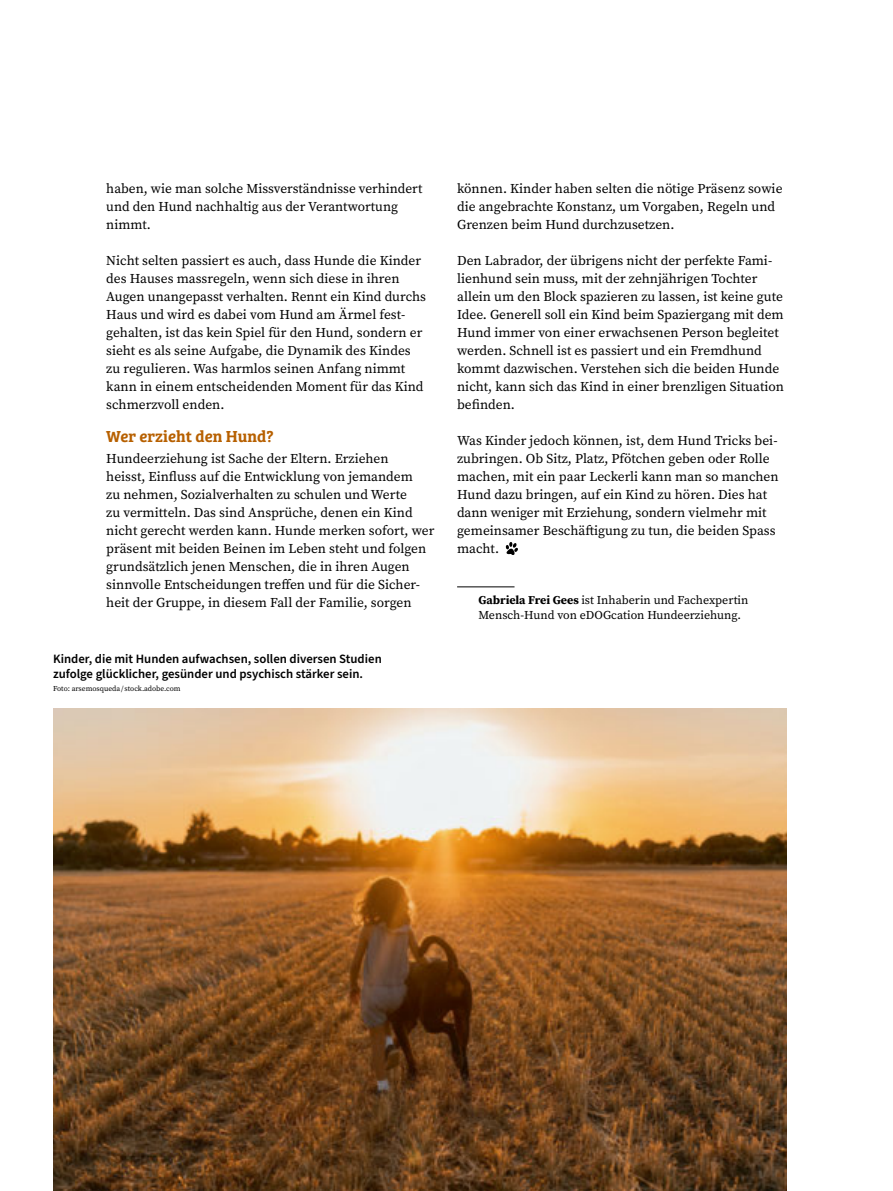
<style>
.page{position:relative;width:893px;height:1191px;background:#fff}
.page>*{position:absolute;margin:0;border:0;box-sizing:border-box;transform-origin:0 0}
.t1{font:16.5px "Bree Serif Sb";color:#b76000}
.t2{font:13.5px/18px "Source Serif Pro";color:#000}
.t3{font:600 12.75px/15.3px "Source Sans Pro";color:#000}
.t4{font:12px/15px "Source Serif Pro";color:#000}
.t5{font:7.5px "Source Serif Pro";color:#000}
.s1{font-weight:700}
</style>
<div class="page">
<img style="left:53px;top:708px;width:734px;height:483px">
<hr style="left:457px;top:586px;width:57px;height:1px;background:#000">
<svg style="left:506px;top:542px;width:12px;height:13px"></svg>
<p class="t2" style="left:106px;top:180px;width:318px">haben, wie man solche Missverständnisse verhindert und den Hund nachhaltig aus der Verantwortung nimmt.</p>
<p class="t2" style="left:106px;top:252px;width:321px">Nicht selten passiert es auch, dass Hunde die Kinder des Hauses massregeln, wenn sich diese in ihren Augen unangepasst verhalten. Rennt ein Kind durchs Haus und wird es dabei vom Hund am Ärmel fest&shy;gehalten, ist das kein Spiel für den Hund, sondern er sieht es als seine Aufgabe, die Dynamik des Kindes zu regulieren. Was harmlos seinen Anfang nimmt kann in einem entscheidenden Moment für das Kind schmerzvoll enden.</p>
<p class="t1" style="left:106px;top:424px;width:169px">Wer erzieht den Hund?</p>
<p class="t2" style="left:106px;top:450px;width:330px">Hundeerziehung ist Sache der Eltern. Erziehen<br>heisst, Einfluss auf die Entwicklung von jemandem<br>zu nehmen, Sozialverhalten zu schulen und Werte<br>zu vermitteln. Das sind Ansprüche, denen ein Kind nicht gerecht werden kann. Hunde merken sofort, wer präsent mit beiden Beinen im Leben steht und folgen grundsätzlich jenen Menschen, die in ihren Augen sinnvolle Entscheidungen treffen und für die Sicher&shy;heit der Gruppe, in diesem Fall der Familie, sorgen</p>
<p class="t3" style="left:53px;top:651px;width:330px">Kinder, die mit Hunden aufwachsen, sollen diversen Studien zufolge glücklicher, gesünder und psychisch stärker sein.</p>
<p class="t5" style="left:53px;top:683px;width:129px">Foto: arsemosqueda / stock.adobe.com</p>
<p class="t2" style="left:457px;top:180px;width:327px">können. Kinder haben selten die nötige Präsenz sowie die angebrachte Konstanz, um Vorgaben, Regeln und<br>Grenzen beim Hund durchzusetzen.</p>
<p class="t2" style="left:457px;top:252px;width:328px">Den Labrador, der übrigens nicht der perfekte Fami&shy;lienhund sein muss, mit der zehnjährigen Tochter allein um den Block spazieren zu lassen, ist keine gute Idee. Generell soll ein Kind beim Spaziergang mit dem Hund immer von einer erwachsenen Person begleitet werden. Schnell ist es passiert und ein Fremdhund kommt dazwischen. Verstehen sich die beiden Hunde nicht, kann sich das Kind in einer brenzligen Situation befinden.</p>
<p class="t2" style="left:457px;top:432px;width:323px">Was Kinder jedoch können, ist, dem Hund Tricks bei&shy;zubringen. Ob Sitz, Platz, Pfötchen geben oder Rolle machen, mit ein paar Leckerli kann man so manchen Hund dazu bringen, auf ein Kind zu hören. Dies hat dann weniger mit Erziehung, sondern vielmehr mit gemeinsamer Beschäftigung zu tun, die beiden Spass macht.</p>
<p class="t4" style="left:478px;top:593px;width:272px"><span class="s1">Gabriela Frei Gees</span> ist Inhaberin und Fachexpertin<br>Mensch-Hund von eDOGcation Hundeerziehung.</p>
</div>
